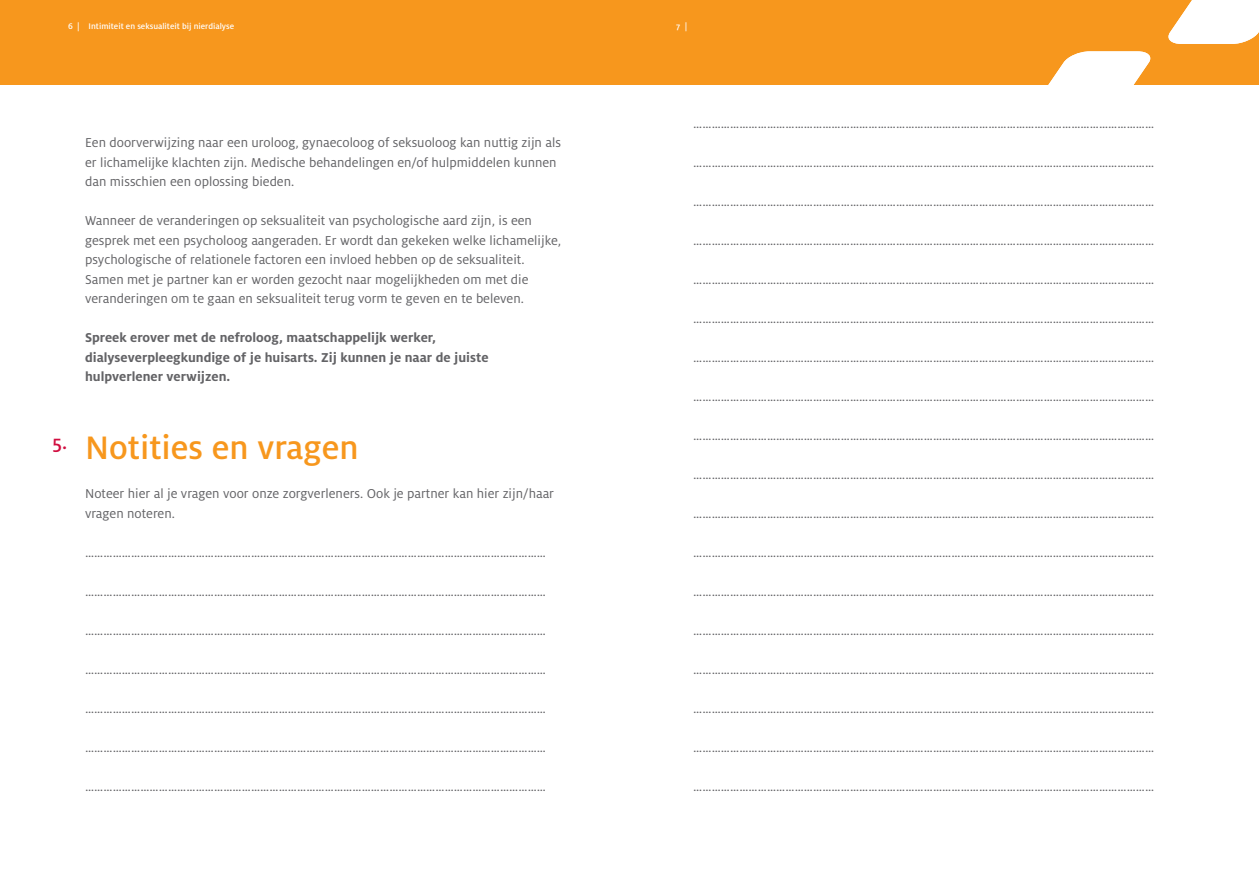
<style>
.page{position:relative;width:1259px;height:893px;background:#fff}
.page>*{position:absolute;margin:0;border:0;box-sizing:border-box;transform-origin:0 0}
._3_-_Hoofdtitel{font:500 36px "Milo OT";color:#f7971d}
._3_-_Nummering_-_hoofdtitels{font:500 21px "Milo OT";color:#d10e40}
._4_-_Body-tekst{font:14.25px/19.5px "Milo OT";color:#636366}
._4_-_Body-tekst-2{font:700 14.25px/19.5px "Milo OT";color:#636366}
.t1{font:500 9px "Milo OT";color:#fff}
</style>
<div class="page">
<div style="left:629px;top:0;width:630px;height:85px;background:#f7971d"></div>
<div style="left:0;top:0;width:629px;height:85px;background:#f7971d"></div>
<svg style="left:1048px;top:51px;width:103px;height:34px"></svg>
<svg style="left:1168px;top:0;width:91px;height:44px;background:#fdf1e0"></svg>
<p class="t1" style="left:68px;top:21px;width:168px">6 | Intimiteit en seksualiteit bij nierdialyse</p>
<p class="t1" style="left:676px;top:21px;width:13px">7 |</p>
<p class="_4_-_Body-tekst" style="left:85px;top:133px;width:477px">Een doorverwijzing naar een uroloog, gynaecoloog of seksuoloog kan nuttig zijn als er lichamelijke klachten zijn. Medische behandelingen en/of hulpmiddelen kunnen dan misschien een oplossing bieden.</p>
<p class="_4_-_Body-tekst" style="left:85px;top:211px;width:478px">Wanneer de veranderingen op seksualiteit van psychologische aard zijn, is een gesprek met een psycholoog aangeraden. Er wordt dan gekeken welke lichamelijke, psychologische of relationele factoren een invloed hebben op de seksualiteit.<br>Samen met je partner kan er worden gezocht naar mogelijkheden om met die veranderingen om te gaan en seksualiteit terug vorm te geven en te beleven.</p>
<p class="_4_-_Body-tekst-2" style="left:85px;top:328px;width:405px">Spreek erover met de nefroloog, maatschappelijk werker, dialyseverpleegkundige of je huisarts. Zij kunnen je naar de juiste hulpverlener verwijzen.</p>
<p class="_3_-_Nummering_-_hoofdtitels" style="left:52px;top:431px;width:17px">5.</p>
<p class="_3_-_Hoofdtitel" style="left:85px;top:428px;width:275px">Notities en vragen</p>
<p class="_4_-_Body-tekst" style="left:85px;top:484px;width:470px">Noteer hier al je vragen voor onze zorgverleners. Ook je partner kan hier zijn/haar vragen noteren.</p>
<p class="_4_-_Body-tekst" style="left:85px;top:542px;width:462px">……………………………………………………………………………………………………………………………………</p>
<p class="_4_-_Body-tekst" style="left:85px;top:581px;width:462px">……………………………………………………………………………………………………………………………………</p>
<p class="_4_-_Body-tekst" style="left:85px;top:620px;width:462px">……………………………………………………………………………………………………………………………………</p>
<p class="_4_-_Body-tekst" style="left:85px;top:659px;width:462px">……………………………………………………………………………………………………………………………………</p>
<p class="_4_-_Body-tekst" style="left:85px;top:698px;width:462px">……………………………………………………………………………………………………………………………………</p>
<p class="_4_-_Body-tekst" style="left:85px;top:737px;width:462px">……………………………………………………………………………………………………………………………………</p>
<p class="_4_-_Body-tekst" style="left:85px;top:776px;width:462px">……………………………………………………………………………………………………………………………………</p>
<p class="_4_-_Body-tekst" style="left:693px;top:113px;width:462px">……………………………………………………………………………………………………………………………………</p>
<p class="_4_-_Body-tekst" style="left:693px;top:152px;width:462px">……………………………………………………………………………………………………………………………………</p>
<p class="_4_-_Body-tekst" style="left:693px;top:191px;width:462px">……………………………………………………………………………………………………………………………………</p>
<p class="_4_-_Body-tekst" style="left:693px;top:230px;width:462px">……………………………………………………………………………………………………………………………………</p>
<p class="_4_-_Body-tekst" style="left:693px;top:269px;width:462px">……………………………………………………………………………………………………………………………………</p>
<p class="_4_-_Body-tekst" style="left:693px;top:308px;width:462px">……………………………………………………………………………………………………………………………………</p>
<p class="_4_-_Body-tekst" style="left:693px;top:347px;width:462px">……………………………………………………………………………………………………………………………………</p>
<p class="_4_-_Body-tekst" style="left:693px;top:386px;width:462px">……………………………………………………………………………………………………………………………………</p>
<p class="_4_-_Body-tekst" style="left:693px;top:425px;width:462px">……………………………………………………………………………………………………………………………………</p>
<p class="_4_-_Body-tekst" style="left:693px;top:464px;width:462px">……………………………………………………………………………………………………………………………………</p>
<p class="_4_-_Body-tekst" style="left:693px;top:503px;width:462px">……………………………………………………………………………………………………………………………………</p>
<p class="_4_-_Body-tekst" style="left:693px;top:542px;width:462px">……………………………………………………………………………………………………………………………………</p>
<p class="_4_-_Body-tekst" style="left:693px;top:581px;width:462px">……………………………………………………………………………………………………………………………………</p>
<p class="_4_-_Body-tekst" style="left:693px;top:620px;width:462px">……………………………………………………………………………………………………………………………………</p>
<p class="_4_-_Body-tekst" style="left:693px;top:659px;width:462px">……………………………………………………………………………………………………………………………………</p>
<p class="_4_-_Body-tekst" style="left:693px;top:698px;width:462px">……………………………………………………………………………………………………………………………………</p>
<p class="_4_-_Body-tekst" style="left:693px;top:737px;width:462px">……………………………………………………………………………………………………………………………………</p>
<p class="_4_-_Body-tekst" style="left:693px;top:776px;width:462px">……………………………………………………………………………………………………………………………………</p>
</div>
